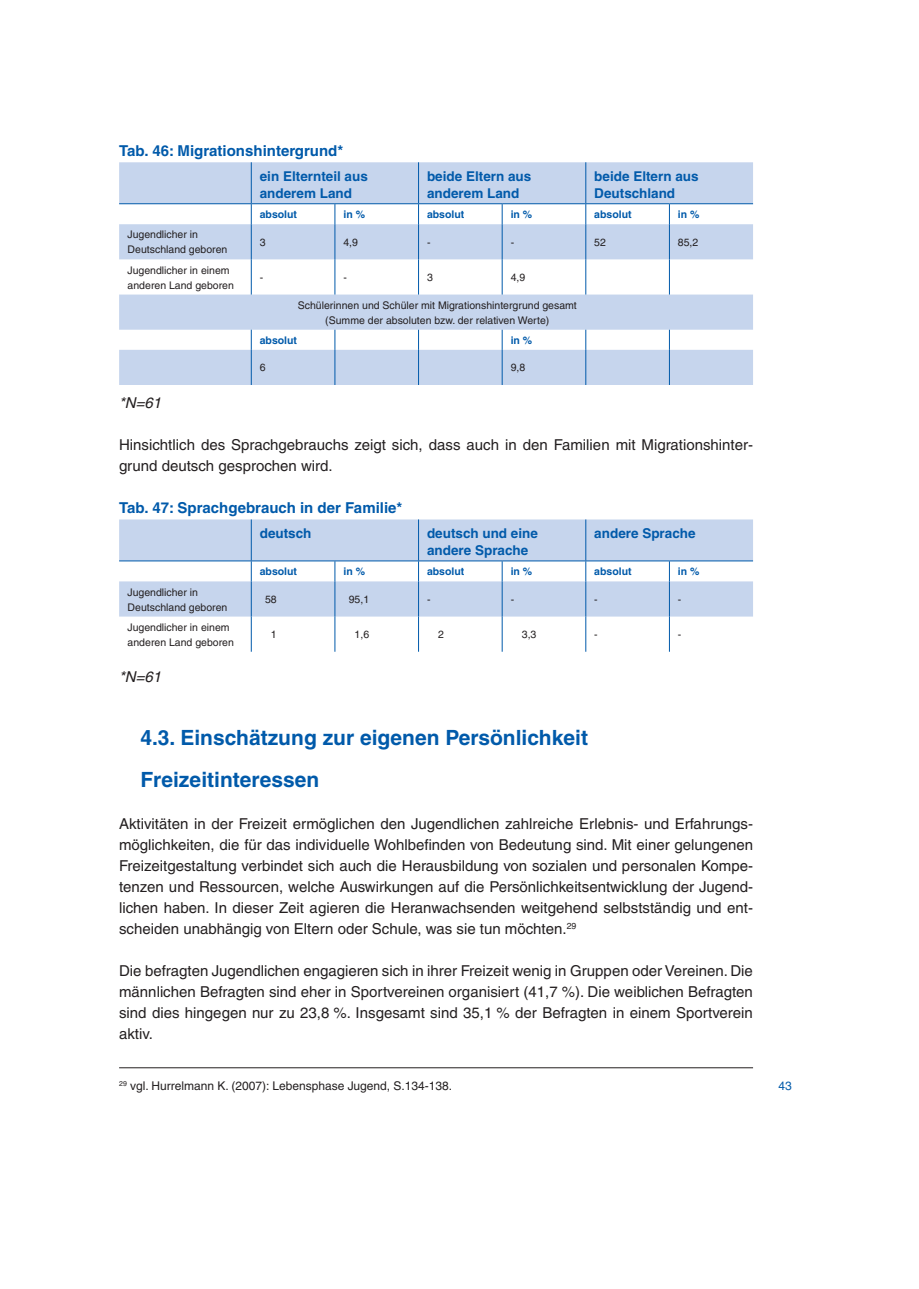
<style>
.page{position:relative;width:919px;height:1289px;background:#fff}
.page>*{position:absolute;margin:0;border:0;box-sizing:border-box;transform-origin:0 0}
.t1{font:700 21px/42px "Helvetica";color:#015aaa}
.t2{font:15px/21px "Helvetica";color:#231f20;text-align:justify}
.t3{font:700 15px "Helvetica";color:#015aaa}
.t4{font:italic 15px "Helvetica";color:#231f20}
.t5{font:700 13.5px/16.5px "Helvetica";color:#015aaa}
.t6{font:12px "Helvetica";color:#231f20}
.t7{font:12px "Helvetica";color:#015aaa}
.t8{font:10.5px/15px "Helvetica";color:#231f20}
.t9{font:700 10.5px "Helvetica";color:#015aaa}
</style>
<div class="page">
<svg style="left:119px;top:162px;width:634px;height:223px;fill:#c6d5ed"></svg>
<svg style="left:251px;top:204px;width:1px;height:20px"></svg>
<svg style="left:334px;top:204px;width:1px;height:20px"></svg>
<svg style="left:418px;top:204px;width:1px;height:20px"></svg>
<hr style="left:251px;top:224px;width:1px;height:35px;background:#015aaa">
<hr style="left:334px;top:224px;width:1px;height:35px;background:#015aaa">
<hr style="left:418px;top:224px;width:1px;height:35px;background:#015aaa">
<hr style="left:251px;top:259px;width:1px;height:35px;background:#015aaa">
<hr style="left:334px;top:259px;width:1px;height:35px;background:#015aaa">
<hr style="left:418px;top:259px;width:1px;height:35px;background:#015aaa">
<svg style="left:251px;top:330px;width:1px;height:20px"></svg>
<svg style="left:334px;top:330px;width:1px;height:20px"></svg>
<svg style="left:418px;top:330px;width:1px;height:20px"></svg>
<hr style="left:251px;top:350px;width:1px;height:35px;background:#015aaa">
<hr style="left:334px;top:350px;width:1px;height:35px;background:#015aaa">
<hr style="left:418px;top:350px;width:1px;height:35px;background:#015aaa">
<hr style="left:251px;top:162px;width:1px;height:41px;background:#015aaa">
<hr style="left:418px;top:162px;width:1px;height:41px;background:#015aaa">
<hr style="left:119px;top:203px;width:132px;height:1px;background:#015aaa">
<hr style="left:251px;top:203px;width:84px;height:1px;background:#015aaa">
<hr style="left:335px;top:203px;width:83px;height:1px;background:#015aaa">
<hr style="left:418px;top:203px;width:84px;height:1px;background:#015aaa">
<hr style="left:502px;top:203px;width:83px;height:1px;background:#015aaa">
<hr style="left:585px;top:162px;width:1px;height:41px;background:#015aaa">
<hr style="left:585px;top:203px;width:84px;height:1px;background:#015aaa">
<hr style="left:669px;top:203px;width:84px;height:1px;background:#015aaa">
<svg style="left:669px;top:204px;width:1px;height:20px"></svg>
<hr style="left:669px;top:224px;width:1px;height:35px;background:#015aaa">
<hr style="left:669px;top:259px;width:1px;height:35px;background:#015aaa">
<svg style="left:669px;top:330px;width:1px;height:20px"></svg>
<hr style="left:669px;top:350px;width:1px;height:35px;background:#015aaa">
<svg style="left:501px;top:204px;width:1px;height:20px"></svg>
<svg style="left:585px;top:204px;width:1px;height:20px"></svg>
<hr style="left:501px;top:224px;width:1px;height:35px;background:#015aaa">
<hr style="left:585px;top:224px;width:1px;height:35px;background:#015aaa">
<hr style="left:501px;top:259px;width:1px;height:35px;background:#015aaa">
<hr style="left:585px;top:259px;width:1px;height:35px;background:#015aaa">
<svg style="left:501px;top:330px;width:1px;height:20px"></svg>
<svg style="left:585px;top:330px;width:1px;height:20px"></svg>
<hr style="left:501px;top:350px;width:1px;height:35px;background:#015aaa">
<hr style="left:585px;top:350px;width:1px;height:35px;background:#015aaa">
<svg style="left:119px;top:519px;width:634px;height:97px;fill:#c6d5ed"></svg>
<svg style="left:251px;top:561px;width:1px;height:20px"></svg>
<svg style="left:334px;top:561px;width:1px;height:20px"></svg>
<svg style="left:418px;top:561px;width:1px;height:20px"></svg>
<hr style="left:251px;top:581px;width:1px;height:35px;background:#015aaa">
<hr style="left:334px;top:581px;width:1px;height:35px;background:#015aaa">
<hr style="left:418px;top:581px;width:1px;height:35px;background:#015aaa">
<hr style="left:251px;top:616px;width:1px;height:35px;background:#015aaa">
<hr style="left:334px;top:616px;width:1px;height:35px;background:#015aaa">
<hr style="left:418px;top:616px;width:1px;height:35px;background:#015aaa">
<hr style="left:251px;top:519px;width:1px;height:41px;background:#015aaa">
<hr style="left:418px;top:519px;width:1px;height:41px;background:#015aaa">
<hr style="left:119px;top:560px;width:132px;height:1px;background:#015aaa">
<hr style="left:251px;top:560px;width:84px;height:1px;background:#015aaa">
<hr style="left:335px;top:560px;width:83px;height:1px;background:#015aaa">
<hr style="left:418px;top:560px;width:84px;height:1px;background:#015aaa">
<hr style="left:502px;top:560px;width:83px;height:1px;background:#015aaa">
<hr style="left:585px;top:519px;width:1px;height:41px;background:#015aaa">
<hr style="left:585px;top:560px;width:84px;height:1px;background:#015aaa">
<hr style="left:669px;top:560px;width:84px;height:1px;background:#015aaa">
<svg style="left:669px;top:561px;width:1px;height:20px"></svg>
<hr style="left:669px;top:581px;width:1px;height:35px;background:#015aaa">
<hr style="left:669px;top:616px;width:1px;height:35px;background:#015aaa">
<svg style="left:501px;top:561px;width:1px;height:20px"></svg>
<svg style="left:585px;top:561px;width:1px;height:20px"></svg>
<hr style="left:501px;top:581px;width:1px;height:35px;background:#015aaa">
<hr style="left:585px;top:581px;width:1px;height:35px;background:#015aaa">
<hr style="left:501px;top:616px;width:1px;height:35px;background:#015aaa">
<hr style="left:585px;top:616px;width:1px;height:35px;background:#015aaa">
<hr style="left:119px;top:1067px;width:634px;height:1px;background:#231f20">
<p class="t3" style="left:119px;top:142px;width:226px">Tab. 46: Migrationshintergrund*</p>
<p class="t5" style="left:260px;top:168px;width:110px">ein Elternteil aus anderem Land</p>
<p class="t5" style="left:427px;top:168px;width:106px">beide Eltern aus anderem Land</p>
<p class="t5" style="left:594px;top:168px;width:106px">beide Eltern aus<br>Deutschland</p>
<p class="t9" style="left:260px;top:208px;width:39px">absolut</p>
<p class="t9" style="left:343px;top:208px;width:23px">in %</p>
<p class="t9" style="left:427px;top:208px;width:39px">absolut</p>
<p class="t9" style="left:510px;top:208px;width:23px">in %</p>
<p class="t9" style="left:594px;top:208px;width:39px">absolut</p>
<p class="t9" style="left:678px;top:208px;width:23px">in %</p>
<p class="t8" style="left:128px;top:227px;width:101px">Jugendlicher in<br>Deutschland geboren</p>
<p class="t8" style="left:260px;top:235px;width:7px">3</p>
<p class="t8" style="left:343px;top:235px;width:16px">4,9</p>
<p class="t8" style="left:427px;top:235px;width:5px">-</p>
<p class="t8" style="left:510px;top:235px;width:5px">-</p>
<p class="t8" style="left:594px;top:235px;width:13px">52</p>
<p class="t8" style="left:678px;top:235px;width:22px">85,2</p>
<p class="t8" style="left:128px;top:262px;width:108px">Jugendlicher in einem anderen Land geboren</p>
<p class="t8" style="left:260px;top:270px;width:5px">-</p>
<p class="t8" style="left:343px;top:270px;width:5px">-</p>
<p class="t8" style="left:427px;top:270px;width:7px">3</p>
<p class="t8" style="left:510px;top:270px;width:16px">4,9</p>
<p class="t8" style="left:298px;top:297px;width:280px;text-align:center">Schülerinnen und Schüler mit Migrationshintergrund gesamt (Summe der absoluten bzw. der relativen Werte)</p>
<p class="t9" style="left:260px;top:334px;width:39px">absolut</p>
<p class="t9" style="left:510px;top:334px;width:23px">in %</p>
<p class="t8" style="left:260px;top:360px;width:7px">6</p>
<p class="t8" style="left:510px;top:360px;width:16px">9,8</p>
<p class="t4" style="left:119px;top:394px;width:44px">*N=61</p>
<p class="t2" style="left:119px;top:434px;width:635px">Hinsichtlich des Sprachgebrauchs zeigt sich, dass auch in den Familien mit Migrationshinter&shy;grund deutsch gesprochen wird.</p>
<p class="t3" style="left:119px;top:499px;width:285px">Tab. 47: Sprachgebrauch in der Familie*</p>
<p class="t5" style="left:260px;top:525px;width:53px">deutsch</p>
<p class="t5" style="left:427px;top:525px;width:112px">deutsch und eine andere Sprache</p>
<p class="t5" style="left:594px;top:525px;width:103px">andere Sprache</p>
<p class="t9" style="left:260px;top:565px;width:39px">absolut</p>
<p class="t9" style="left:343px;top:565px;width:23px">in %</p>
<p class="t9" style="left:427px;top:565px;width:39px">absolut</p>
<p class="t9" style="left:510px;top:565px;width:23px">in %</p>
<p class="t9" style="left:594px;top:565px;width:39px">absolut</p>
<p class="t9" style="left:678px;top:565px;width:23px">in %</p>
<p class="t8" style="left:128px;top:584px;width:101px">Jugendlicher in<br>Deutschland geboren</p>
<p class="t8" style="left:265px;top:592px;width:13px">58</p>
<p class="t8" style="left:349px;top:592px;width:22px">95,1</p>
<p class="t8" style="left:427px;top:592px;width:5px">-</p>
<p class="t8" style="left:510px;top:592px;width:5px">-</p>
<p class="t8" style="left:594px;top:592px;width:5px">-</p>
<p class="t8" style="left:678px;top:592px;width:5px">-</p>
<p class="t8" style="left:128px;top:619px;width:108px">Jugendlicher in einem anderen Land geboren</p>
<p class="t8" style="left:271px;top:627px;width:7px">1</p>
<p class="t8" style="left:354px;top:627px;width:16px">1,6</p>
<p class="t8" style="left:438px;top:627px;width:7px">2</p>
<p class="t8" style="left:522px;top:627px;width:16px">3,3</p>
<p class="t8" style="left:594px;top:627px;width:5px">-</p>
<p class="t8" style="left:678px;top:627px;width:5px">-</p>
<p class="t4" style="left:119px;top:667px;width:44px">*N=61</p>
<h1 class="t1" style="left:140px;top:716px;width:449px">4.3. Einschätzung zur eigenen Persönlichkeit<br>Freizeitinteressen</h1>
<p class="t2" style="left:119px;top:812px;width:635px">Aktivitäten in der Freizeit ermöglichen den Jugendlichen zahlreiche Erlebnis- und Erfahrungs&shy;möglichkeiten, die für das individuelle Wohlbefinden von Bedeutung sind. Mit einer gelungenen Freizeitgestaltung verbindet sich auch die Herausbildung von sozialen und personalen Kompe&shy;tenzen und Ressourcen, welche Auswirkungen auf die Persönlichkeitsentwicklung der Jugend&shy;lichen haben. In dieser Zeit agieren die Heranwachsenden weitgehend selbstständig und ent&shy;scheiden unabhängig von Eltern oder Schule, was sie tun möchten.<sup>29</sup></p>
<p class="t2" style="left:119px;top:959px;width:635px">Die befragten Jugendlichen engagieren sich in ihrer Freizeit wenig in Gruppen oder Vereinen. Die männlichen Befragten sind eher in Sportvereinen organisiert (41,7 %). Die weiblichen Befragten sind dies hingegen nur zu 23,8 %. Insgesamt sind 35,1 % der Befragten in einem Sportverein aktiv.</p>
<p class="t6" style="left:119px;top:1078px;width:334px"><sup>29</sup> vgl. Hurrelmann K. (2007): Lebensphase Jugend, S.134-138.</p>
<p class="t7" style="left:778px;top:1078px;width:15px">43</p>
</div>
